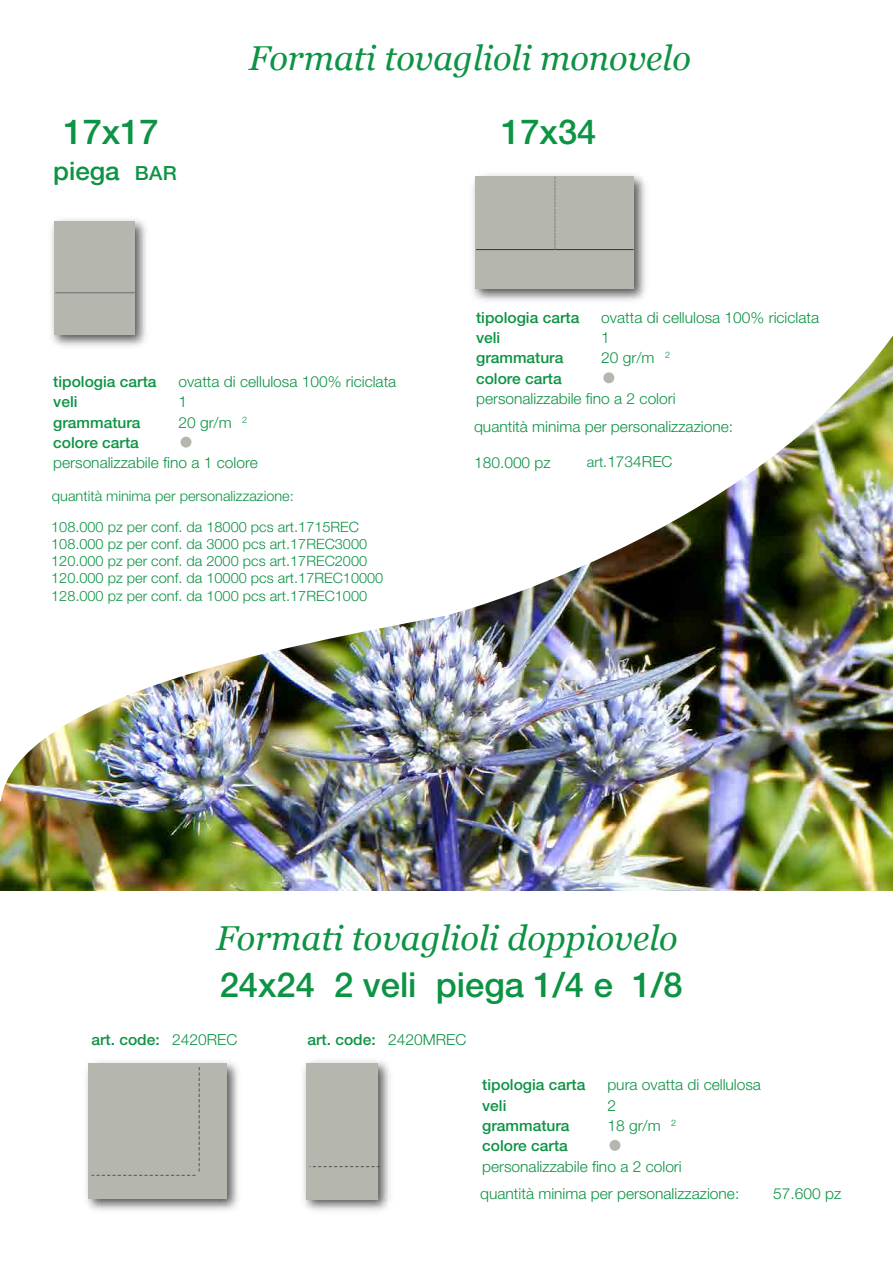
<style>
.page{position:relative;width:893px;height:1263px;background:#fff}
.page>*{position:absolute;margin:0;border:0;box-sizing:border-box;transform-origin:0 0}
.t1{font:italic 34.5px "Georgia";color:#0d9344}
.t2{font:500 34.5px "Helvetica Neue LT Std";color:#0d9344}
.t3{font:500 25.5px "Helvetica Neue LT Std";color:#0d9344}
.t4{font:500 19.5px "Helvetica Neue LT Std";color:#0d9344}
.t5{font:300 15.3px "Helvetica Neue LT Std";color:#0d9344}
.t6{font:500 15.3px "Helvetica Neue LT Std";color:#0d9344}
.t7{font:300 14.25px/17.1px "Helvetica Neue LT Std";color:#0d9344}
.s1{font-size:14.25px}
.s2{font-weight:300}
</style>
<div class="page">
<img style="left:0;top:801px;width:893px;height:90px">
<img style="left:0;top:335px;width:893px;height:466px">
<img style="left:472px;top:174px;width:174px;height:127px">
<div style="left:475px;top:177px;width:159px;height:112px;background:#b5b7af"></div>
<svg style="left:554px;top:177px;width:1px;height:72px"></svg>
<div style="left:603px;top:372px;width:11px;height:11px;background:#b5b7af;border-radius:50%"></div>
<img style="left:86px;top:1061px;width:152px;height:150px">
<div style="left:89px;top:1063px;width:138px;height:136px;background:#b5b7af"></div>
<svg style="left:91px;top:1062px;width:118px;height:114px"></svg>
<img style="left:303px;top:1060px;width:88px;height:151px">
<div style="left:306px;top:1063px;width:72px;height:136px;background:#b5b7af"></div>
<svg style="left:310px;top:1166px;width:70px;height:1px"></svg>
<div style="left:609px;top:1140px;width:11px;height:11px;background:#b5b7af;border-radius:50%"></div>
<img style="left:45px;top:219px;width:107px;height:134px">
<div style="left:54px;top:222px;width:81px;height:113px;background:#b5b7af"></div>
<hr style="left:55px;top:292px;width:80px;height:1px;background:#808285">
<div style="left:181px;top:437px;width:10px;height:11px;background:#b5b7af;border-radius:50%"></div>
<h1 class="t2" style="left:64px;top:111px;width:97px">17x17</h1>
<h2 class="t3" style="left:53px;top:156px;width:68px">piega</h2>
<p class="t4" style="left:135px;top:161px;width:44px">BAR</p>
<h1 class="t1" style="left:249px;top:37px;width:444px">Formati tovaglioli monovelo</h1>
<h1 class="t2" style="left:501px;top:111px;width:97px">17x34</h1>
<p class="t6" style="left:53px;top:372px;width:105px">tipologia carta</p>
<p class="t5" style="left:178px;top:372px;width:219px">ovatta di cellulosa 100% riciclata</p>
<p class="t6" style="left:53px;top:393px;width:26px">veli</p>
<p class="t5" style="left:178px;top:393px;width:10px">1</p>
<p class="t6" style="left:53px;top:413px;width:89px">grammatura</p>
<p class="t5" style="left:178px;top:413px;width:70px">20 gr/m <sup>2</sup></p>
<p class="t6" style="left:53px;top:433px;width:87px">colore carta</p>
<p class="t5" style="left:53px;top:454px;width:206px">personalizzabile fino a 1 colore</p>
<p class="t7" style="left:51px;top:480px;width:309px;line-height:31px">quantità minima per personalizzazione:<br>108.000 pz per conf. da 18000 pcs art.1715REC</p>
<p class="t7" style="left:51px;top:535px;width:334px">108.000 pz per conf. da 3000 pcs art.17REC3000<br>120.000 pz per conf. da 2000 pcs art.17REC2000<br>120.000 pz per conf. da 10000 pcs art.17REC10000<br>128.000 pz per conf. da 1000 pcs art.17REC1000</p>
<p class="t6" style="left:476px;top:308px;width:105px">tipologia carta</p>
<p class="t5" style="left:601px;top:308px;width:219px">ovatta di cellulosa 100% riciclata</p>
<p class="t6" style="left:476px;top:328px;width:26px">veli</p>
<p class="t5" style="left:601px;top:328px;width:10px">1</p>
<p class="t6" style="left:476px;top:349px;width:89px">grammatura</p>
<p class="t5" style="left:601px;top:349px;width:70px">20 gr/m <sup>2</sup></p>
<p class="t6" style="left:476px;top:369px;width:87px">colore carta</p>
<p class="t5" style="left:476px;top:389px;width:201px">personalizzabile fino a 2 colori</p>
<p class="t5" style="left:474px;top:417px;width:261px">quantità minima per personalizzazione:</p>
<p class="t5" style="left:474px;top:454px;width:78px">180.000 pz</p>
<p class="t5" style="left:587px;top:452px;width:87px"><span class="s1">art.</span>1734REC</p>
<h1 class="t1" style="left:216px;top:917px;width:463px">Formati tovaglioli doppiovelo</h1>
<h1 class="t2" style="left:220px;top:964px;width:464px">24x24 2 veli piega 1/4 e 1/8</h1>
<p class="t6" style="left:91px;top:1030px;width:148px">art. code: <span class="s2">2420REC</span></p>
<p class="t6" style="left:307px;top:1030px;width:160px">art. code: <span class="s2">2420MREC</span></p>
<p class="t6" style="left:482px;top:1076px;width:105px">tipologia carta</p>
<p class="t5" style="left:607px;top:1075px;width:155px">pura ovatta di cellulosa</p>
<p class="t6" style="left:482px;top:1096px;width:26px">veli</p>
<p class="t5" style="left:607px;top:1096px;width:10px">2</p>
<p class="t6" style="left:482px;top:1116px;width:89px">grammatura</p>
<p class="t5" style="left:607px;top:1116px;width:70px">18 gr/m <sup>2</sup></p>
<p class="t6" style="left:482px;top:1137px;width:87px">colore carta</p>
<p class="t5" style="left:482px;top:1157px;width:201px">personalizzabile fino a 2 colori</p>
<p class="t5" style="left:480px;top:1184px;width:261px">quantità minima per personalizzazione:</p>
<p class="t5" style="left:773px;top:1184px;width:70px">57.600 pz</p>
</div>
